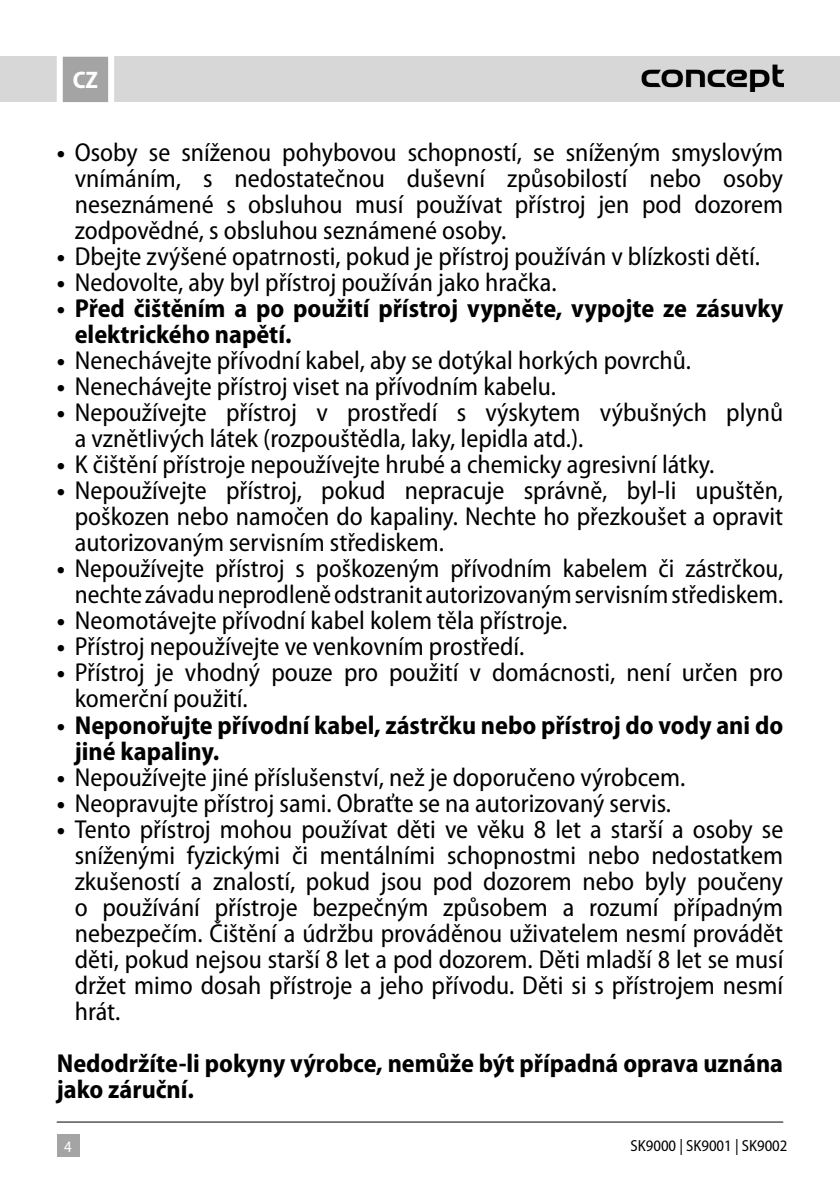
<style>
.page{position:relative;width:840px;height:1191px;background:#fff}
.page>*{position:absolute;margin:0;border:0;box-sizing:border-box;transform-origin:0 0}
.t1{font:semi-condensed 26px/26px "Myriad Pro";color:#000;text-align:justify}
.t2{font:700 semi-condensed 26px/26px "Myriad Pro";color:#000}
.t3{font:700 semi-condensed 24px "Myriad Pro";color:#fff}
.t4{font:semi-condensed 16px "Myriad Pro";color:#000}
.t5{font:semi-condensed 16px "Myriad Pro";color:#fff}
.s1{font-weight:700}
</style>
<div class="page">
<div style="left:0;top:57px;width:839px;height:45px;background:#d7d7d7"></div>
<div style="left:57px;top:1134px;width:22px;height:23px;background:#a4a4a4"></div>
<svg style="left:54px;top:56px;width:63px;height:46px;background:#bababa"></svg>
<hr style="left:57px;top:1121px;width:725px;height:1px;background:#000">
<img style="left:641px;top:65px;width:141px;height:26px">
<p class="t3" style="left:73px;top:67px;width:27px">CZ</p>
<p class="t1" style="left:75px;top:140px;width:709px;text-indent:-18px"><span class="s1">•</span> Osoby se sníženou pohybovou schopností, se sníženým smyslovým vnímáním, s nedostatečnou duševní způsobilostí nebo osoby neseznámené s obsluhou musí používat přístroj jen pod dozorem zodpovědné, s obsluhou seznámené osoby.</p>
<p class="t1" style="left:57px;top:244px;width:704px"><span class="s1">•</span> Dbejte zvýšené opatrnosti, pokud je přístroj používán v blízkosti dětí.</p>
<p class="t1" style="left:57px;top:270px;width:501px"><span class="s1">•</span> Nedovolte, aby byl přístroj používán jako hračka.</p>
<p class="t2" style="left:75px;top:296px;width:709px;text-indent:-18px">• Před čištěním a po použití přístroj vypněte, vypojte ze zásuvky elektrického napětí.</p>
<p class="t1" style="left:57px;top:348px;width:635px"><span class="s1">•</span> Nenechávejte přívodní kabel, aby se dotýkal horkých povrchů.</p>
<p class="t1" style="left:57px;top:374px;width:500px"><span class="s1">•</span> Nenechávejte přístroj viset na přívodním kabelu.</p>
<p class="t1" style="left:75px;top:400px;width:709px;text-indent:-18px"><span class="s1">•</span> Nepoužívejte přístroj v prostředí s výskytem výbušných plynů a vznětlivých látek (rozpouštědla, laky, lepidla atd.).</p>
<p class="t1" style="left:57px;top:452px;width:658px"><span class="s1">•</span> K čištění přístroje nepoužívejte hrubé a chemicky agresivní látky.</p>
<p class="t1" style="left:75px;top:478px;width:709px;text-indent:-18px"><span class="s1">•</span> Nepoužívejte přístroj, pokud nepracuje správně, byl-li upuštěn, poškozen nebo namočen do kapaliny. Nechte ho přezkoušet a opravit autorizovaným servisním střediskem.</p>
<p class="t1" style="left:57px;top:556px;width:727px;text-align:right"><span class="s1">•</span> Nepoužívejte přístroj s poškozeným přívodním kabelem či zástrčkou, nechte závadu neprodleně odstranit autorizovaným servisním střediskem.</p>
<p class="t1" style="left:57px;top:608px;width:512px"><span class="s1">•</span> Neomotávejte přívodní kabel kolem těla přístroje.</p>
<p class="t1" style="left:57px;top:634px;width:469px"><span class="s1">•</span> Přístroj nepoužívejte ve venkovním prostředí.</p>
<p class="t1" style="left:75px;top:660px;width:709px;text-indent:-18px"><span class="s1">•</span> Přístroj je vhodný pouze pro použití v domácnosti, není určen pro komerční použití.</p>
<p class="t2" style="left:75px;top:712px;width:709px;text-indent:-18px">• Neponořujte přívodní kabel, zástrčku nebo přístroj do vody ani do jiné kapaliny.</p>
<p class="t1" style="left:57px;top:764px;width:629px"><span class="s1">•</span> Nepoužívejte jiné příslušenství, než je doporučeno výrobcem.</p>
<p class="t1" style="left:57px;top:790px;width:615px"><span class="s1">•</span> Neopravujte přístroj sami. Obraťte se na autorizovaný servis.</p>
<p class="t1" style="left:75px;top:816px;width:709px;text-indent:-18px"><span class="s1">•</span> Tento přístroj mohou používat děti ve věku 8 let a starší a osoby se sníženými fyzickými či mentálními schopnostmi nebo nedostatkem zkušeností a znalostí, pokud jsou pod dozorem nebo byly poučeny o používání přístroje bezpečným způsobem a rozumí případným nebezpečím. Čištění a údržbu prováděnou uživatelem nesmí provádět děti, pokud nejsou starší 8 let a pod dozorem. Děti mladší 8 let se musí držet mimo dosah přístroje a jeho přívodu. Děti si s přístrojem nesmí hrát.</p>
<p class="t2" style="left:57px;top:1050px;width:727px">Nedodržíte-li pokyny výrobce, nemůže být případná oprava uznána jako záruční.</p>
<p class="t5" style="left:64px;top:1138px;width:9px">4</p>
<p class="t4" style="left:630px;top:1136px;width:158px">SK9000 | SK9001 | SK9002</p>
</div>
